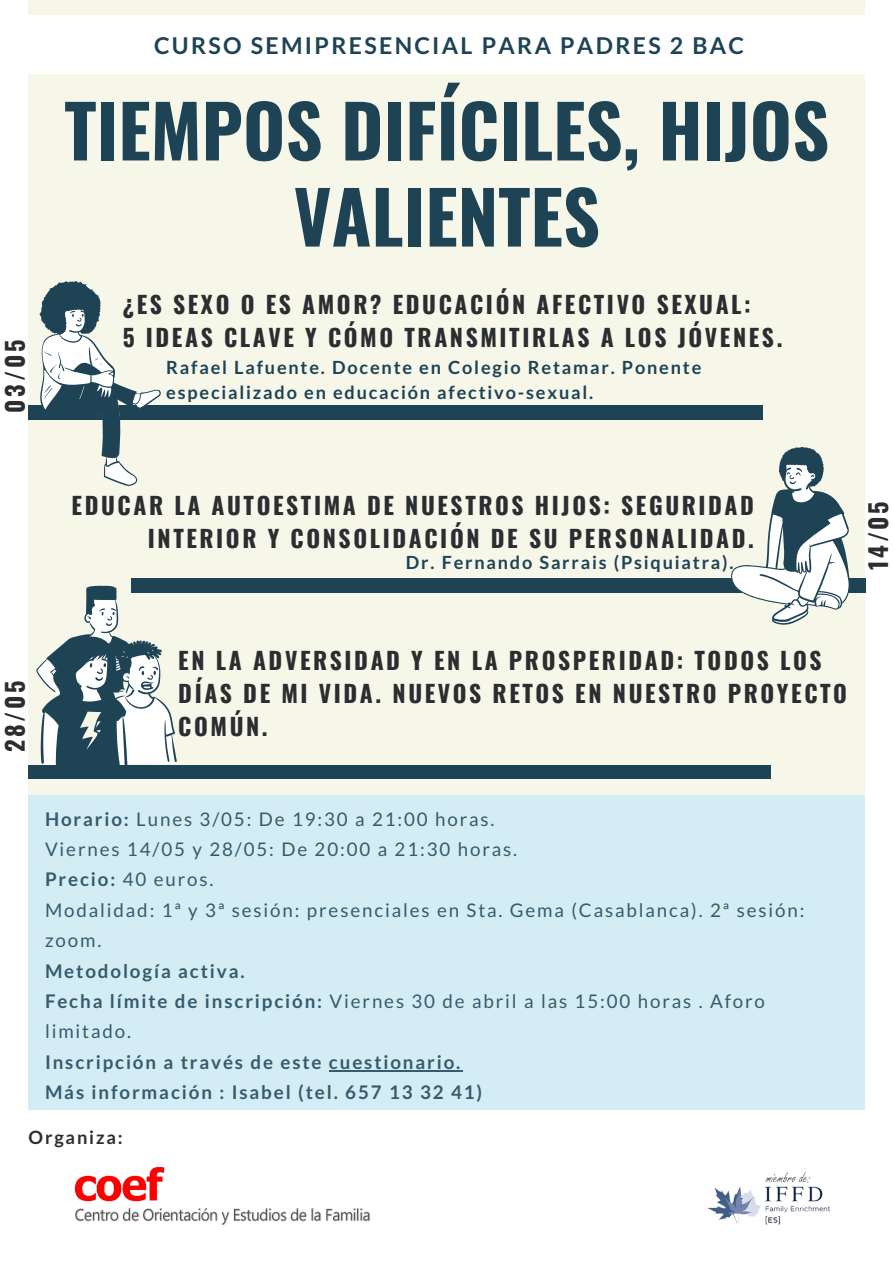
<style>
.page{position:relative;width:893px;height:1263px;background:#fff}
.page>*{position:absolute;margin:0;border:0;box-sizing:border-box;transform-origin:0 0}
.t1{font:700 72.38px/86.1px "Oswald";color:#1d4355;text-align:center}
.t2{font:700 24.3px "Oswald";letter-spacing:.11em;color:#2a2e30}
.t3{font:700 23.55px/33.2px "Oswald";letter-spacing:.11em;color:#2a2e30}
.t4{font:700 23.1px "Lato";letter-spacing:.1em;color:#1d4355}
.t5{font:18.75px/30.4px "Lato";letter-spacing:.1em;color:#365b6d}
.t6{font:700 18.75px "Lato";letter-spacing:.1em;color:#365b6d}
.t7{font:700 18.3px "Lato";letter-spacing:.1em;color:#2a2e30}
.t8{font:700 18.15px/25.3px "Lato";letter-spacing:.1em;color:#1d4355}
.s1{font-weight:700}
</style>
<div class="page">
<div style="left:29px;top:0;width:836px;height:1075px;background:#f6f6e9"></div>
<div style="left:0;top:16px;width:893px;height:58px;background:#fff"></div>
<div style="left:29px;top:796px;width:836px;height:314px;background:#d4edf4"></div>
<hr style="left:329px;top:1070px;width:133px;height:1px;background:#365b6d">
<img style="left:74px;top:1166px;width:297px;height:59px">
<img style="left:707px;top:1172px;width:124px;height:53px">
<div style="left:29px;top:405px;width:733px;height:15px;background:#1d4355"></div>
<svg style="left:39px;top:281px;width:122px;height:205px"></svg>
<svg style="left:36px;top:586px;width:141px;height:179px"></svg>
<div style="left:29px;top:765px;width:742px;height:13px;background:#1d4355"></div>
<div style="left:131px;top:578px;width:734px;height:15px;background:#1d4355"></div>
<svg style="left:731px;top:447px;width:119px;height:178px"></svg>
<p class="t2" style="left:-4px;top:412px;width:74px;rotate:-90deg">03/05</p>
<p class="t4" style="left:154px;top:31px;width:591px">CURSO SEMIPRESENCIAL PARA PADRES 2 BAC</p>
<p class="t1" style="left:64px;top:85px;width:766px">TIEMPOS DIFÍCILES, HIJOS<br>VALIENTES</p>
<p class="t3" style="left:123px;top:286px;width:629px">¿ES SEXO O ES AMOR? EDUCACIÓN AFECTIVO SEXUAL:</p>
<p class="t3" style="left:123px;top:320px;width:661px">5 IDEAS CLAVE Y CÓMO TRANSMITIRLAS A LOS JÓVENES.</p>
<p class="t8" style="left:166px;top:354px;width:536px">Rafael Lafuente. Docente en Colegio Retamar. Ponente especializado en educación afectivo-sexual.</p>
<p class="t3" style="left:72px;top:488px;width:684px;text-align:right">EDUCAR LA AUTOESTIMA DE NUESTROS HIJOS: SEGURIDAD<br>INTERIOR Y CONSOLIDACIÓN DE SU PERSONALIDAD.</p>
<p class="t8" style="left:406px;top:549px;width:329px">Dr. Fernando Sarrais (Psiquiatra).</p>
<p class="t2" style="left:859px;top:570px;width:70px;rotate:-90deg">14/05</p>
<p class="t2" style="left:-4px;top:752px;width:73px;rotate:-90deg">28/05</p>
<p class="t3" style="left:178px;top:642px;width:670px">EN LA ADVERSIDAD Y EN LA PROSPERIDAD: TODOS LOS<br>DÍAS DE MI VIDA. NUEVOS RETOS EN NUESTRO PROYECTO<br>COMÚN.</p>
<p class="t5" style="left:45px;top:803px;width:451px"><span class="s1">Horario:</span> Lunes 3/05: De 19:30 a 21:00 horas.</p>
<p class="t5" style="left:45px;top:833px;width:474px">Viernes 14/05 y 28/05: De 20:00 a 21:30 horas.</p>
<p class="t5" style="left:45px;top:864px;width:170px"><span class="s1">Precio:</span> 40 euros.</p>
<p class="t5" style="left:45px;top:894px;width:761px">Modalidad: 1ª y 3ª sesión: presenciales en Sta. Gema (Casablanca). 2ª sesión: zoom.</p>
<p class="t6" style="left:45px;top:959px;width:201px">Metodología activa.</p>
<p class="t5" style="left:45px;top:985px;width:721px"><span class="s1">Fecha límite de inscripción:</span> Viernes 30 de abril a las 15:00 horas . Aforo limitado.</p>
<p class="t6" style="left:45px;top:1050px;width:417px">Inscripción a través de este cuestionario.</p>
<p class="t6" style="left:45px;top:1081px;width:439px">Más información : Isabel (tel. 657 13 32 41)</p>
<p class="t7" style="left:29px;top:1126px;width:96px">Organiza:</p>
</div>
